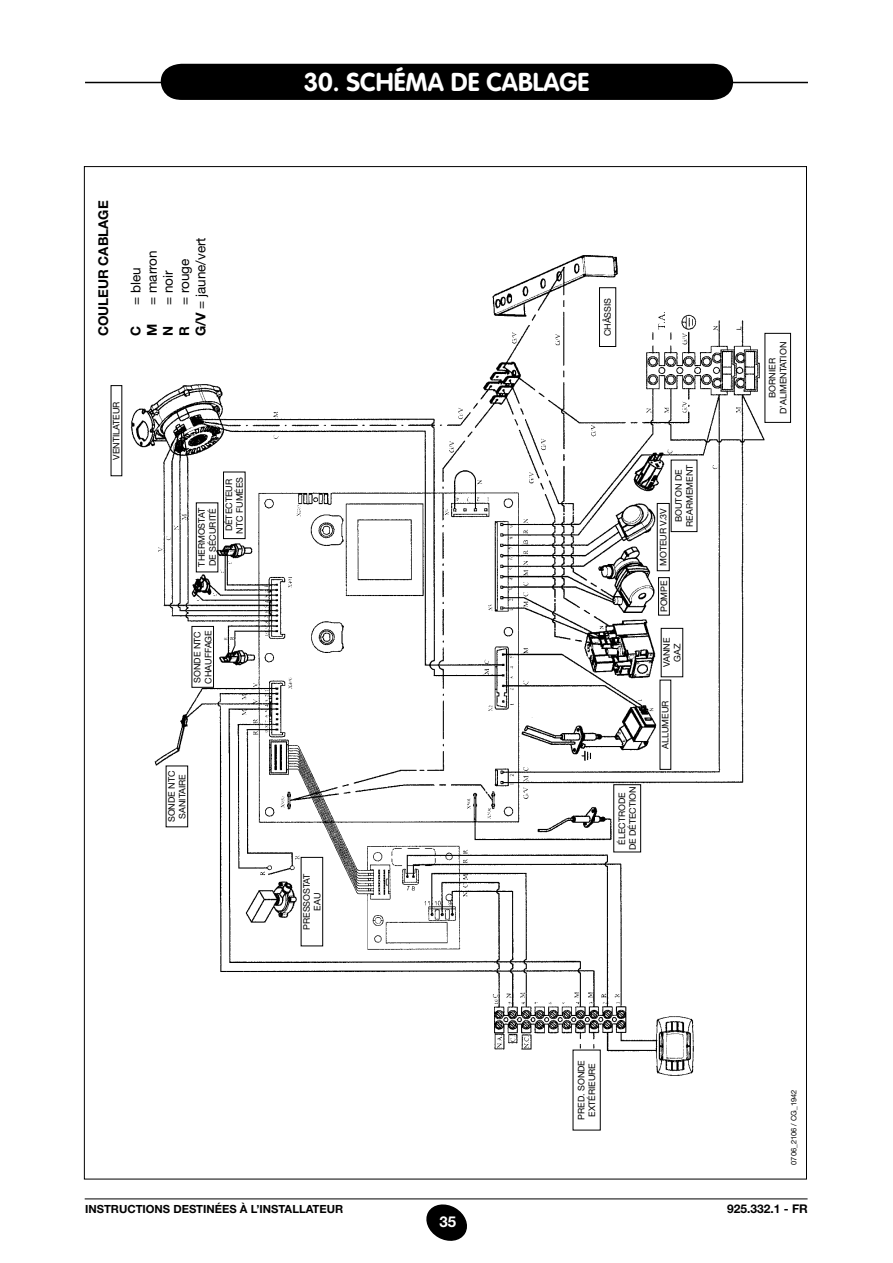
<style>
.page{position:relative;width:893px;height:1263px;background:#fff}
.page>*{position:absolute;margin:0;border:0;box-sizing:border-box;transform-origin:0 0}
.t1{font:700 25.5px "VAG Rounded Std";color:#fff}
.t2{font:700 15px "Helvetica Neue LT Std";color:#fff}
.t3{font:13.5px/16.2px "Helvetica Neue LT Std";color:#000}
.t4{font:700 13.5px "Helvetica Neue LT Std";color:#000}
.t5{font:700 12px "Helvetica Neue LT Std";color:#000}
.t6{font:700 11.25px "Helvetica Neue LT Std";color:#000}
.t7{font:9px/10.8px "Helvetica Neue LT Std";color:#000;text-align:center}
.t8{font:7.5px "Helvetica Neue LT Std";color:#000}
.s1{font-weight:700}
</style>
<div class="page">
<svg style="left:426px;top:1204px;width:41px;height:37px"></svg>
<hr style="left:85px;top:1198px;width:723px;height:1px;background:#000">
<svg style="left:160px;top:63px;width:574px;height:37px;background:#0a0a0a"></svg>
<hr style="left:722px;top:82px;width:86px;height:1px;background:#000">
<hr style="left:85px;top:82px;width:85px;height:1px;background:#000">
<div style="left:765px;top:333px;width:26px;height:90px;border:1px solid #000"></div>
<div style="left:573px;top:1050px;width:28px;height:80px;border:1px solid #000"></div>
<img style="left:130px;top:255px;width:636px;height:823px">
<h3 class="t4" style="left:95px;top:336px;width:136px;rotate:-90deg">COULEUR CABLAGE</h3>
<h3 class="t3" style="left:176px;top:336px;width:101px;text-indent:31px;rotate:-90deg">= rouge<br><span class="s1">G/V</span> = jaune/vert</h3>
<h3 class="t3" style="left:144px;top:305px;width:56px;rotate:-90deg">= marron</h3>
<h3 class="t3" style="left:128px;top:305px;width:39px;rotate:-90deg">= bleu</h3>
<h3 class="t3" style="left:160px;top:305px;width:36px;rotate:-90deg">= noir</h3>
<h3 class="t4" style="left:144px;top:336px;width:14px;rotate:-90deg">M</h3>
<h3 class="t4" style="left:127px;top:336px;width:10px;rotate:-90deg">C</h3>
<h3 class="t4" style="left:176px;top:336px;width:11px;rotate:-90deg">R</h3>
<h3 class="t4" style="left:160px;top:336px;width:10px;rotate:-90deg">N</h3>
<p class="t7" style="left:111px;top:460px;width:60px;rotate:-90deg">VENTILATEUR</p>
<p class="t7" style="left:196px;top:567px;width:60px;text-align:left;rotate:-90deg">THERMOSTAT<br>DE SÉCURITÉ</p>
<p class="t7" style="left:223px;top:534px;width:58px;text-align:left;rotate:-90deg">détecteur<br>NTC FUMÉES</p>
<p class="t7" style="left:192px;top:683px;width:55px;text-align:left;rotate:-90deg">SONDE NTC<br>CHAUFFAGE</p>
<p class="t7" style="left:166px;top:822px;width:53px;rotate:-90deg">SONDE NTC sanitaire</p>
<h1 class="t1" style="left:304px;top:67px;width:286px">30. SCHÉMA DE CABLAGE</h1>
<p class="t7" style="left:301px;top:930px;width:57px;rotate:-90deg">pressostat eau</p>
<p class="t7" style="left:602px;top:336px;width:39px;rotate:-90deg">châssis</p>
<p class="t7" style="left:616px;top:850px;width:66px;rotate:-90deg">ÉLECTRODE<br>DE DÉTECTION</p>
<p class="t7" style="left:673px;top:527px;width:63px;rotate:-90deg">bouton de rearmement</p>
<p class="t7" style="left:658px;top:566px;width:58px;rotate:-90deg">moteur v.3v</p>
<p class="t7" style="left:658px;top:612px;width:33px;rotate:-90deg">POMPE</p>
<p class="t7" style="left:661px;top:667px;width:31px;rotate:-90deg">VANNE<br>GAZ</p>
<p class="t7" style="left:660px;top:749px;width:50px;rotate:-90deg">ALLUMEUR</p>
<p class="t7" style="left:576px;top:1120px;width:61px;rotate:-90deg">PRED. SONDE<br>EXTÉRIEURE</p>
<p class="t7" style="left:767px;top:414px;width:74px;rotate:-90deg">BORNIER<br>D’ALIMENTATION</p>
<p class="t8" style="left:789px;top:1165px;width:77px;rotate:-90deg">0706_2106 / CG_1942</p>
<p class="t6" style="left:85px;top:1202px;width:208px">INSTRUCTIONS DESTINÉES À L’INSTALLA</p>
<p class="t6" style="left:313px;top:1202px;width:28px">TEUR</p>
<h3 class="t5" style="left:727px;top:1202px;width:82px">925.332.1 - FR</h3>
<h2 class="t2" style="left:439px;top:1212px;width:18px">35</h2>
</div>
